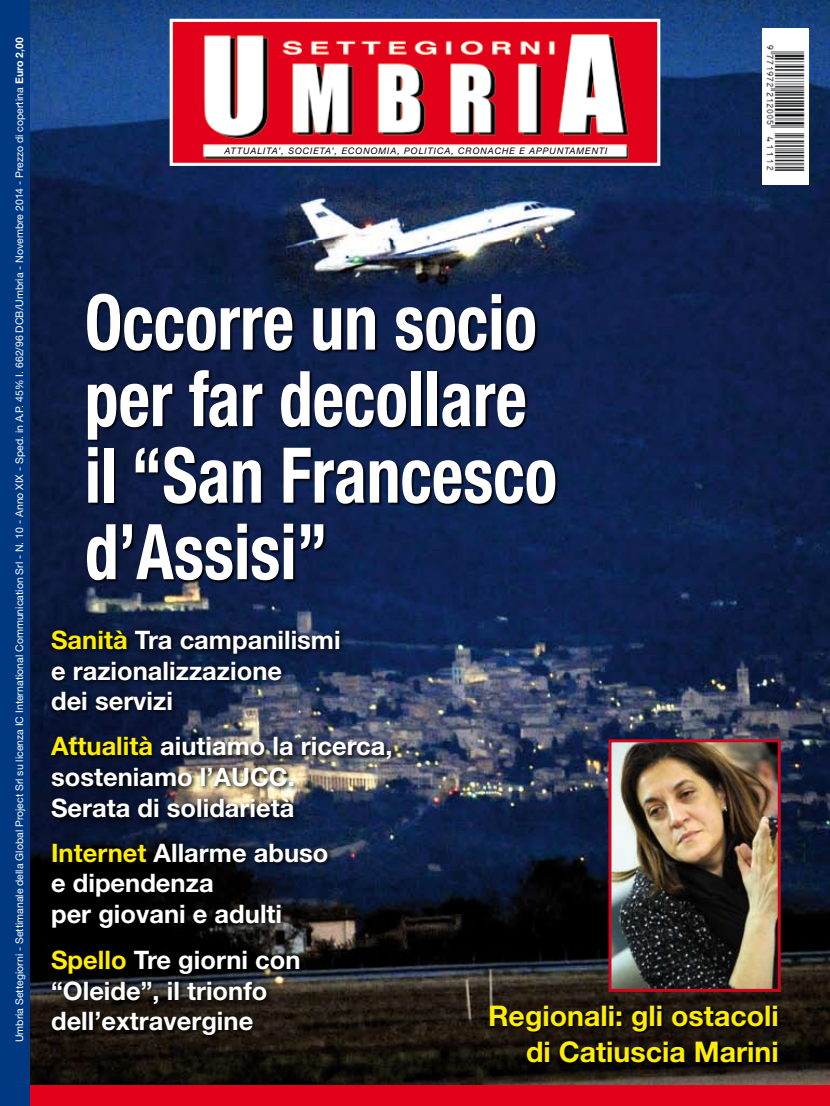
<style>
.page{position:relative;width:830px;height:1106px;background:#fff}
.page>*{position:absolute;margin:0;border:0;box-sizing:border-box;transform-origin:0 0}
.t1{font:700 condensed 76.8px/76.5px "Helvetica Neue";color:#fff;scale:.88 1}
.t2{font:700 28.5px/36px "Helvetica Neue";color:#ffed00;text-align:right}
.t3{font:700 25.5px/30.6px "Helvetica Neue";color:#fff}
.t4{font:10.5px "Helvetica Neue";color:#fff}
.t5{font:italic 9px "Helvetica Neue";letter-spacing:.1em;color:#000}
.s1{font-family:"Helvetica LT Std";font-weight:700}
.s2{color:#ffed00}
</style>
<div class="page">
<img style="left:30px;top:0;width:799px;height:1085px">
<div style="left:0;top:1085px;width:829px;height:21px;background:#e2001a"></div>
<div style="left:0;top:0;width:30px;height:1106px;background:#003882"></div>
<svg style="left:168px;top:17px;width:493px;height:150px"></svg>
<svg style="left:87px;top:293px;width:563px;height:331px;fill:#0d204c"></svg>
<img style="left:761px;top:28px;width:47px;height:157px">
<svg style="left:49px;top:627px;width:359px;height:105px"></svg>
<img style="left:48px;top:733px;width:387px;height:106px">
<svg style="left:49px;top:947px;width:359px;height:106px"></svg>
<svg style="left:49px;top:840px;width:330px;height:106px;fill:#040505"></svg>
<img style="left:612px;top:743px;width:164px;height:244px">
<div style="left:608px;top:739px;width:172px;height:252px;border:3px solid #cd071e"></div>
<svg style="left:489px;top:1005px;width:340px;height:80px"></svg>
<p class="t4" style="left:13px;top:1042px;width:1006px;rotate:-90deg">Umbria Settegiorni - Settimanale della Global Project Srl su licenza IC International Communication Srl - N. 10 - Anno XIX - Sped. in A.P. 45% I. 662/96 DCB/Umbria - Novembre 2014 - Prezzo di copertina <span class="s1">Euro 2,00</span></p>
<p class="t5" style="left:224px;top:145px;width:384px">ATTUALITA’, SOCIETA’, ECONOMIA, POLITICA, CRONACHE E APPUNTAMENTI</p>
<p class="t1" style="left:85px;top:283px;width:538px">Occorre un socio per far decollare il “San Francesco d’Assisi”</p>
<p class="t3" style="left:51px;top:624px;width:291px"><span class="s2">Sanità</span> Tra campanilismi e razionalizzazione<br>dei servizi</p>
<p class="t3" style="left:51px;top:730px;width:343px"><span class="s2">Attualità</span> aiutiamo la ricerca, sosteniamo l’AUCC.<br>Serata di solidarietà</p>
<p class="t3" style="left:51px;top:836px;width:279px"><span class="s2">Internet</span> Allarme abuso e dipendenza<br>per giovani e adulti</p>
<p class="t3" style="left:51px;top:944px;width:251px"><span class="s2">Spello</span> Tre giorni con “Oleide”, il trionfo dell’extravergine</p>
<p class="t2" style="left:488px;top:997px;width:292px">Regionali: gli ostacoli di Catiuscia Marini</p>
</div>
